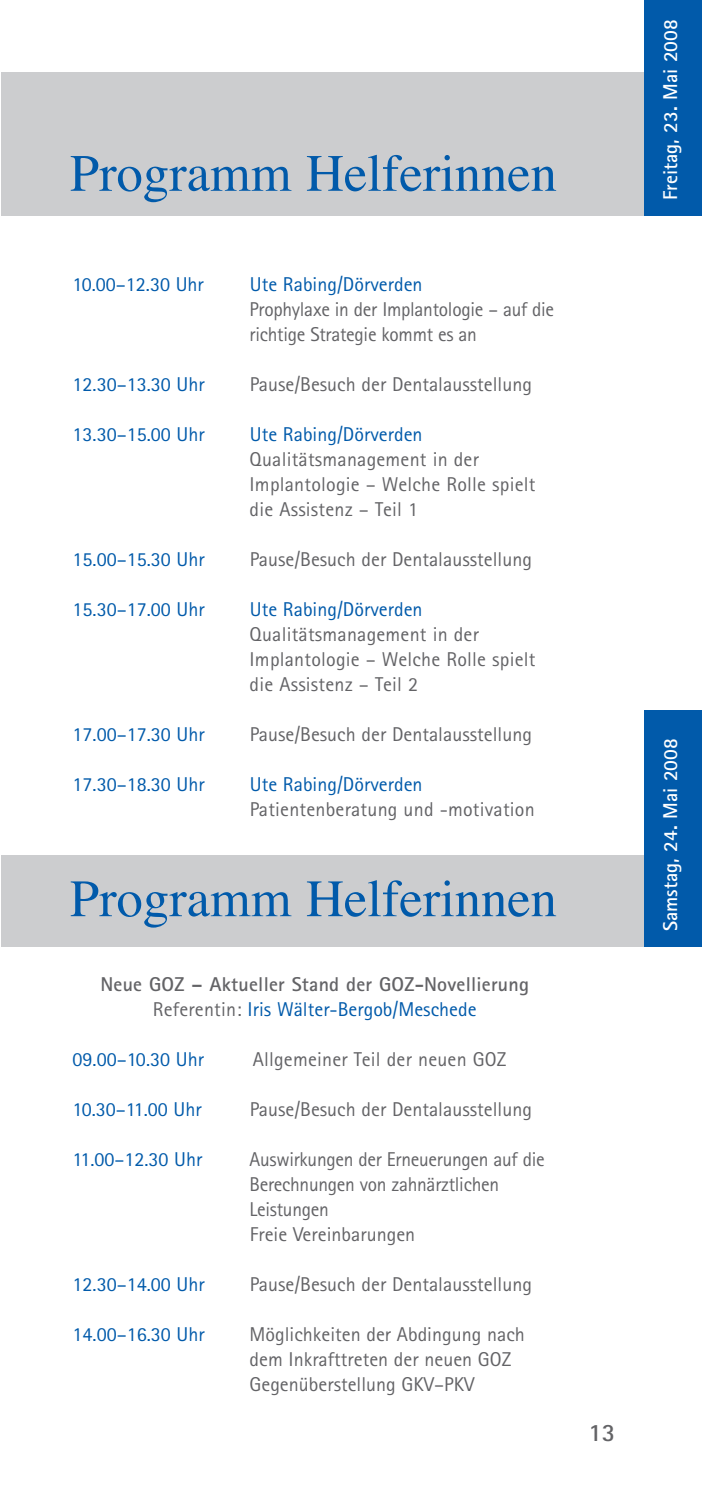
<style>
.page{position:relative;width:702px;height:1489px;background:#fff}
.page>*{position:absolute;margin:0;border:0;box-sizing:border-box;transform-origin:0 0}
.t1{font:52.5px "Times";color:#015aaa}
.t2{font:700 25px "Rotis Sans Serif";color:#636366}
.t3{font:20px/25px "Rotis Sans Serif";color:#636366}
.t4{font:20px "Rotis Sans Serif";color:#015aaa}
.t5{font:700 20px/25px "Rotis Sans Serif";letter-spacing:.01em;color:#636366;text-align:center}
.t6{font:700 20px "Rotis Sans Serif";color:#fff}
.s1{font-weight:400}
.s2{font-weight:400;color:#015aaa}
</style>
<div class="page">
<div style="left:1px;top:72px;width:698px;height:144px;background:#cccdcf"></div>
<div style="left:644px;top:1px;width:57px;height:215px;background:#015aaa"></div>
<div style="left:1px;top:855px;width:698px;height:91px;background:#cccdcf"></div>
<div style="left:644px;top:710px;width:57px;height:236px;background:#015aaa"></div>
<h1 class="t1" style="left:70px;top:154px;width:488px">Programm Helferinnen</h1>
<p class="t4" style="left:73px;top:277px;width:133px">10.00–12.30 Uhr</p>
<p class="t4" style="left:250px;top:277px;width:174px">Ute Rabing/Dörverden</p>
<p class="t3" style="left:249px;top:298px;width:306px">Prophylaxe in der Implantologie – auf die richtige Strategie kommt es an</p>
<p class="t4" style="left:73px;top:377px;width:133px">12.30–13.30 Uhr</p>
<p class="t3" style="left:250px;top:373px;width:283px">Pause/Besuch der Dentalausstellung</p>
<p class="t4" style="left:73px;top:427px;width:133px">13.30–15.00 Uhr</p>
<p class="t4" style="left:250px;top:427px;width:174px">Ute Rabing/Dörverden</p>
<p class="t3" style="left:249px;top:448px;width:287px">Qualitätsmanagement in der<br>Implantologie – Welche Rolle spielt die Assistenz – Teil 1</p>
<p class="t4" style="left:73px;top:552px;width:133px">15.00–15.30 Uhr</p>
<p class="t3" style="left:250px;top:548px;width:283px">Pause/Besuch der Dentalausstellung</p>
<p class="t4" style="left:73px;top:602px;width:133px">15.30–17.00 Uhr</p>
<p class="t4" style="left:250px;top:602px;width:174px">Ute Rabing/Dörverden</p>
<p class="t3" style="left:249px;top:623px;width:287px">Qualitätsmanagement in der<br>Implantologie – Welche Rolle spielt die Assistenz – Teil 2</p>
<p class="t4" style="left:73px;top:727px;width:133px">17.00–17.30 Uhr</p>
<p class="t3" style="left:250px;top:723px;width:283px">Pause/Besuch der Dentalausstellung</p>
<p class="t4" style="left:73px;top:777px;width:133px">17.30–18.30 Uhr</p>
<p class="t4" style="left:250px;top:777px;width:174px">Ute Rabing/Dörverden</p>
<p class="t3" style="left:250px;top:798px;width:286px">Patientenberatung und -motivation</p>
<h1 class="t1" style="left:70px;top:879px;width:488px">Programm Helferinnen</h1>
<p class="t5" style="left:100px;top:973px;width:430px">Neue GOZ – Aktueller Stand der GOZ-Novellierung<br><span class="s1">Referentin:</span> <span class="s2">Iris Wälter-Bergob/Meschede</span></p>
<p class="t4" style="left:73px;top:1052px;width:133px">09.00–10.30 Uhr</p>
<p class="t3" style="left:253px;top:1048px;width:255px">Allgemeiner Teil der neuen GOZ</p>
<p class="t4" style="left:73px;top:1102px;width:131px">10.30–11.00 Uhr</p>
<p class="t3" style="left:250px;top:1098px;width:283px">Pause/Besuch der Dentalausstellung</p>
<p class="t4" style="left:73px;top:1152px;width:131px">11.00–12.30 Uhr</p>
<p class="t3" style="left:249px;top:1148px;width:296px">Auswirkungen der Erneuerungen auf die<br>Berechnungen von zahnärztlichen<br>Leistungen<br>Freie Vereinbarungen</p>
<p class="t4" style="left:73px;top:1277px;width:133px">12.30–14.00 Uhr</p>
<p class="t3" style="left:250px;top:1273px;width:283px">Pause/Besuch der Dentalausstellung</p>
<p class="t4" style="left:73px;top:1327px;width:133px">14.00–16.30 Uhr</p>
<p class="t3" style="left:249px;top:1323px;width:277px">Möglichkeiten der Abdingung nach dem Inkrafttreten der neuen GOZ<br>Gegenüberstellung GKV–PKV</p>
<p class="t2" style="left:588px;top:1423px;width:28px">13</p>
<p class="t6" style="left:663px;top:200px;width:182px;rotate:-90deg">Freitag, 23. Mai 2008</p>
<p class="t6" style="left:663px;top:931px;width:194px;rotate:-90deg">Samstag, 24. Mai 2008</p>
</div>
